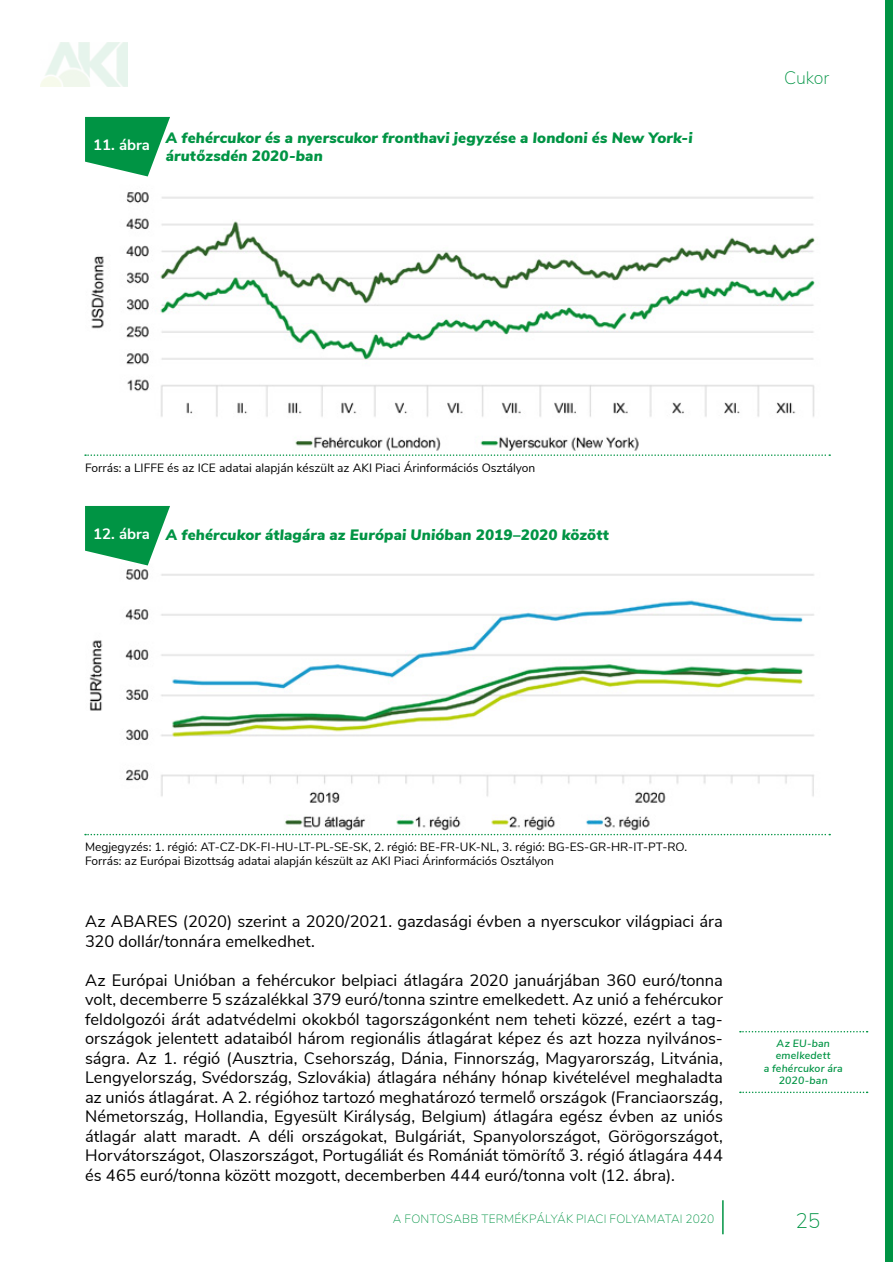
<style>
.page{position:relative;width:893px;height:1263px;background:#fff}
.page>*{position:absolute;margin:0;border:0;box-sizing:border-box;transform-origin:0 0}
.t1{font:200 21px "Nunito Sans";color:#009444}
.t2{font:200 18px "Nunito Sans";letter-spacing:-.015em;color:#009444}
.t3{font:16.5px/19.5px "Nunito Sans";color:#000}
.t4{font:italic 900 15px/18px "Nunito Sans";letter-spacing:.01em;color:#009444}
.t5{font:700 15px "Nunito Sans";color:#fff}
.t6{font:12px/14.4px "Nunito Sans";color:#000}
.t7{font:200 12px "Nunito Sans";letter-spacing:.015em;color:#009444}
.t8{font:italic 600 10.5px/12.6px "Nunito Sans";letter-spacing:.015em;color:#009444;text-align:center}
</style>
<div class="page">
<hr style="left:722px;top:1200px;width:2px;height:34px;background:#009444">
<div style="left:886px;top:0;width:7px;height:1261px;background:#009444"></div>
<img style="left:40px;top:43px;width:88px;height:43px">
<svg style="left:740px;top:1091px;width:128px;height:2px"></svg>
<svg style="left:740px;top:1031px;width:128px;height:1px"></svg>
<svg style="left:85px;top:454px;width:745px;height:2px"></svg>
<img style="left:91px;top:176px;width:724px;height:275px">
<svg style="left:85px;top:117px;width:85px;height:59px"></svg>
<svg style="left:85px;top:834px;width:745px;height:1px"></svg>
<img style="left:89px;top:565px;width:725px;height:267px">
<svg style="left:85px;top:506px;width:85px;height:59px"></svg>
<p class="t5" style="left:93px;top:134px;width:58px">11. ábra</p>
<p class="t4" style="left:166px;top:128px;width:528px">A fehércukor és a nyerscukor fronthavi jegyzése a londoni és New York-i árutőzsdén 2020-ban</p>
<p class="t2" style="left:784px;top:65px;width:46px">Cukor</p>
<p class="t6" style="left:85px;top:459px;width:452px">Forrás: a LIFFE és az ICE adatai alapján készült az AKI Piaci Árinformációs Osztályon</p>
<p class="t5" style="left:93px;top:523px;width:58px">12. ábra</p>
<p class="t4" style="left:166px;top:525px;width:445px">A fehércukor átlagára az Európai Unióban 2019–2020 között</p>
<p class="t6" style="left:85px;top:839px;width:604px">Megjegyzés: 1. régió: AT-CZ-DK-FI-HU-LT-PL-SE-SK, 2. régió: BE-FR-UK-NL, 3. régió: BG-ES-GR-HR-IT-PT-RO.<br>Forrás: az Európai Bizottság adatai alapján készült az AKI Piaci Árinformációs Osztályon</p>
<p class="t3" style="left:85px;top:911px;width:639px">Az ABARES (2020) szerint a 2020/2021. gazdasági évben a nyerscukor világpiaci ára<br>320 dollár/tonnára emelkedhet.</p>
<p class="t3" style="left:85px;top:969px;width:639px;text-align:justify">Az Európai Unióban a fehércukor belpiaci átlagára 2020 januárjában 360 euró/tonna volt, decemberre 5 százalékkal 379 euró/tonna szintre emelkedett. Az unió a fehércukor feldolgozói árát adatvédelmi okokból tagországonként nem teheti közzé, ezért a tag&shy;országok jelentett adataiból három regionális átlagárat képez és azt hozza nyilvános&shy;ságra. Az 1. régió (Ausztria, Csehország, Dánia, Finnország, Magyarország, Litvánia, Lengyelország, Svédország, Szlovákia) átlagára néhány hónap kivételével meghaladta az uniós átlagárat. A 2. régióhoz tartozó meghatározó termelő országok (Franciaország, Németország, Hollandia, Egyesült Királyság, Belgium) átlagára egész évben az uniós átlagár alatt maradt. A déli országokat, Bulgáriát, Spanyolországot, Görögországot, Horvátországot, Olaszországot, Portugáliát és Romániát tömörítő 3. régió átlagára 444 és 465 euró/tonna között mozgott, decemberben 444 euró/tonna volt (12. ábra).</p>
<p class="t8" style="left:764px;top:1036px;width:81px">Az EU-ban emelkedett<br>a fehércukor ára<br>2020-ban</p>
<p class="t7" style="left:393px;top:1210px;width:323px">A FONTOSABB TERMÉKPÁLYÁK PIACI FOLYAMATAI 2020</p>
<p class="t1" style="left:795px;top:1205px;width:27px">25</p>
</div>
